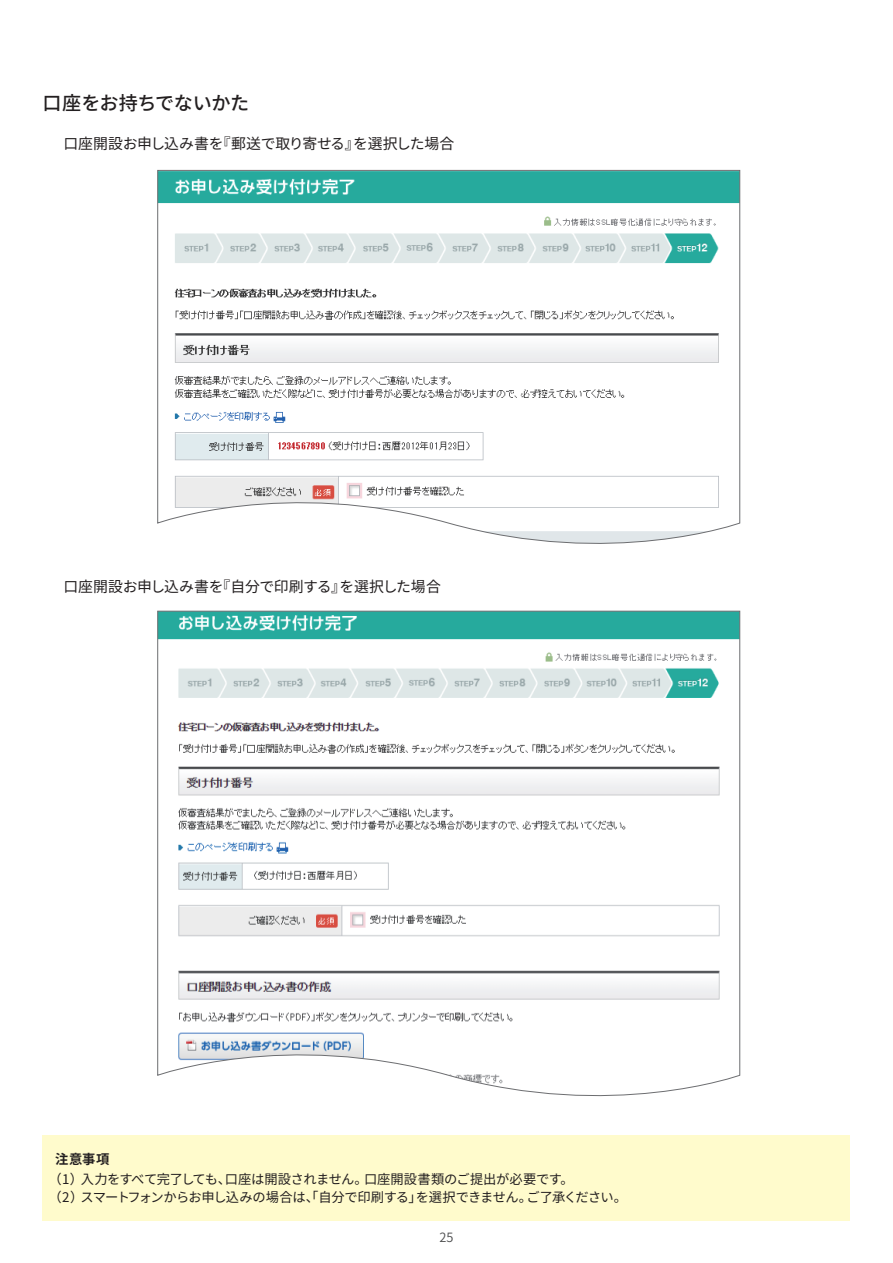
<style>
.page{position:relative;width:893px;height:1263px;background:#fff}
.page>*{position:absolute;margin:0;border:0;box-sizing:border-box;transform-origin:0 0}
.t1{font:500 19.2px "Noto Sans CJ Kjp";letter-spacing:-.015em;color:#231f20}
.t2{font:14.85px "Noto Sans CJ Kjp";letter-spacing:-.02em;color:#231f20}
.t3{font:13.35px "Noto Sans CJ Kjp";letter-spacing:-.03em;color:#231f20}
.t4{font:13.35px "Noto Sans CJ Kjp";letter-spacing:-.005em;color:#231f20}
.t5{font:13.35px "Noto Sans CJ Kjp";letter-spacing:-.05em;color:#231f20}
.t6{font:13.35px "Noto Sans CJ Kjp";letter-spacing:-.08em;color:#231f20}
.t7{font:700 13.35px "Noto Sans CJ Kjp";color:#231f20}
.t8{font:600 12.75px "Noto Sans CJ Kjp";color:#4b4c4d}
</style>
<div class="page">
<svg style="left:157px;top:170px;width:583px;height:374px"></svg>
<svg style="left:157px;top:610px;width:583px;height:487px"></svg>
<div style="left:43px;top:1135px;width:807px;height:85px;background:#fffbcc"></div>
<p class="t1" style="left:43px;top:93px;width:208px">口座をお持ちでないかた</p>
<p class="t2" style="left:216px;top:136px;width:145px">『郵送で取り寄せる』</p>
<p class="t2" style="left:64px;top:136px;width:162px">口座開設お申し込み書を</p>
<p class="t2" style="left:353px;top:136px;width:103px">を選択した場合</p>
<p class="t2" style="left:216px;top:578px;width:132px">『自分で印刷する』</p>
<p class="t2" style="left:64px;top:578px;width:162px">口座開設お申し込み書を</p>
<p class="t2" style="left:339px;top:578px;width:103px">を選択した場合</p>
<p class="t7" style="left:55px;top:1151px;width:56px">注意事項</p>
<p class="t3" style="left:48px;top:1171px;width:36px">（1）</p>
<p class="t4" style="left:364px;top:1171px;width:211px">口座開設書類のご提出が必要です。</p>
<p class="t5" style="left:81px;top:1171px;width:152px">入力をすべて完了しても、</p>
<p class="t3" style="left:225px;top:1171px;width:145px">口座は開設されません。</p>
<p class="t3" style="left:48px;top:1190px;width:37px">（2）</p>
<p class="t3" style="left:81px;top:1190px;width:343px">スマートフォンからお申し込みの場合は、「自分で印刷する」</p>
<p class="t6" style="left:526px;top:1190px;width:102px">ご了承ください。</p>
<p class="t3" style="left:416px;top:1190px;width:118px">を選択できません。</p>
<p class="t8" style="left:439px;top:1230px;width:16px">25</p>
</div>
